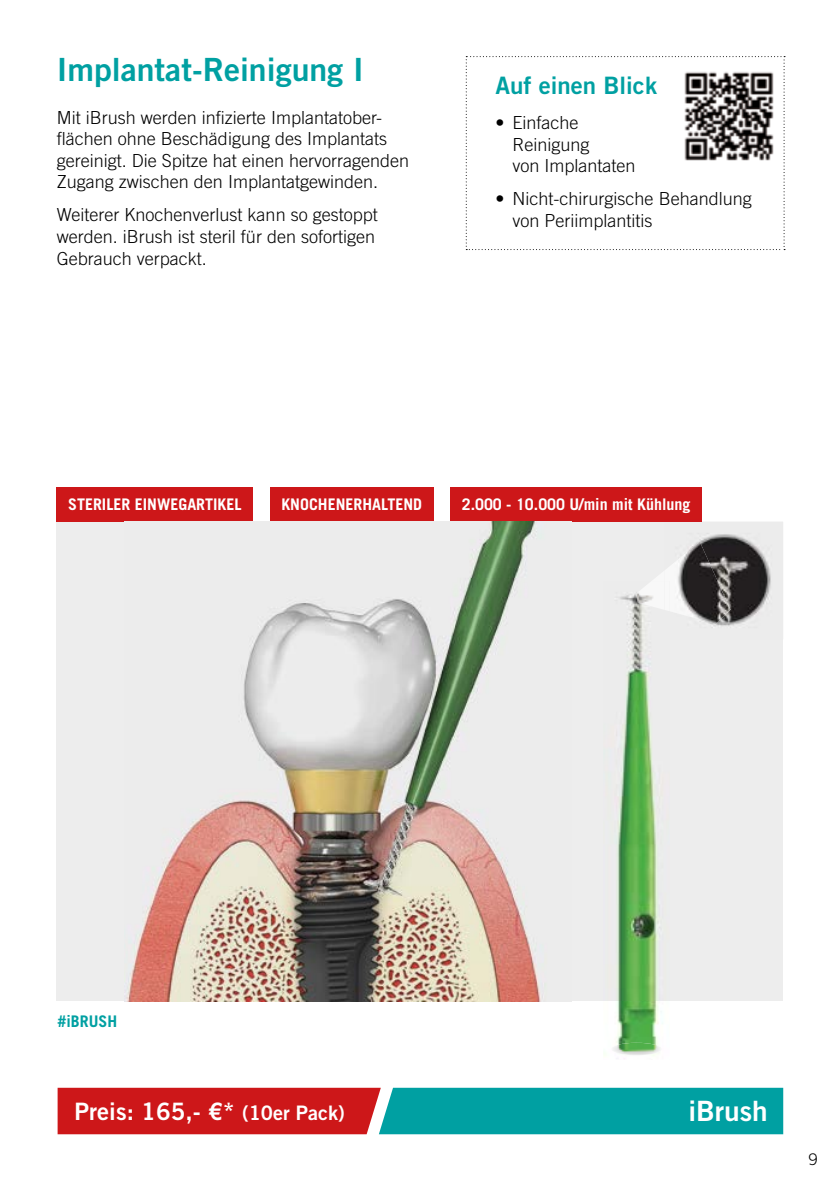
<style>
.page{position:relative;width:840px;height:1191px;background:#fff}
.page>*{position:absolute;margin:0;border:0;box-sizing:border-box;transform-origin:0 0}
.t1{font:32px "Trade Gothic LT Std Bd 2";color:#00a0a2}
.t2{font:28px "Trade Gothic LT Std Bd 2";color:#fff}
.t3{font:24px "Trade Gothic LT Std Bd 2";color:#fff}
.t4{font:24px "Trade Gothic LT Std Bd 2";color:#00a0a2}
.t5{font:300 18px/21.6px "Trade Gothic LT Std";color:#000}
.t6{font:700 16px "Trade Gothic LT Std";color:#fff}
.t7{font:700 16px "Trade Gothic LT Std";color:#00a0a2}
.t8{font:300 16px "Trade Gothic LT Std";color:#000}
.s1{font-size:20px}
</style>
<div class="page">
<div style="left:57px;top:522px;width:725px;height:479px;background:#ededed"></div>
<svg style="left:58px;top:1087px;width:724px;height:47px;background:#60686a"></svg>
<div style="left:57px;top:487px;width:196px;height:35px;background:#cd1719"></div>
<div style="left:270px;top:487px;width:163px;height:35px;background:#cd1719"></div>
<div style="left:450px;top:487px;width:251px;height:35px;background:#cd1719"></div>
<img style="left:126px;top:522px;width:417px;height:479px">
<svg style="left:465px;top:56px;width:319px;height:194px"></svg>
<img style="left:682px;top:70px;width:92px;height:93px">
<svg style="left:653px;top:572px;width:11px;height:9px"></svg>
<img style="left:701px;top:519px;width:82px;height:120px">
<img style="left:699px;top:522px;width:83px;height:117px">
<img style="left:665px;top:541px;width:65px;height:83px">
<img style="left:604px;top:594px;width:59px;height:465px">
<img style="left:636px;top:582px;width:28px;height:28px">
<img style="left:665px;top:581px;width:4px;height:43px">
<img style="left:611px;top:1042px;width:50px;height:13px">
<h1 class="t1" style="left:57px;top:49px;width:308px">Implantat-Reinigung I</h1>
<p class="t5" style="left:57px;top:106px;width:354px">Mit iBrush werden infizierte Implantatober&shy;flächen ohne Beschädigung des Implantats gereinigt. Die Spitze hat einen hervorragenden Zugang zwischen den Implantatgewinden.</p>
<p class="t5" style="left:57px;top:204px;width:322px">Weiterer Knochen verlust kann so gestoppt werden. iBrush ist steril für den sofortigen<br>Gebrauch verpackt.</p>
<h3 class="t4" style="left:495px;top:70px;width:163px">Auf einen Blick</h3>
<p class="t5" style="left:512px;top:112px;width:125px;text-indent:-17px">• Einfache<br>Reinigung<br>von Implantaten</p>
<p class="t5" style="left:512px;top:188px;width:241px;text-indent:-17px">• Nicht-chirurgische Behandlung von Periimplantitis</p>
<p class="t6" style="left:68px;top:495px;width:175px">STERILER EINWEGARTIKEL</p>
<p class="t6" style="left:281px;top:495px;width:142px">KNOCHENERHALTEND</p>
<p class="t6" style="left:461px;top:495px;width:230px">2.000 - 10.000 U/min mit Kühlung</p>
<p class="t7" style="left:58px;top:1011px;width:61px">#iBRUSH</p>
<h3 class="t3" style="left:75px;top:1096px;width:271px">Preis: 165,- €* <span class="s1">(10er Pack)</span></h3>
<h2 class="t2" style="left:688px;top:1093px;width:81px">iBrush</h2>
<p class="t8" style="left:808px;top:1150px;width:10px">9</p>
</div>
